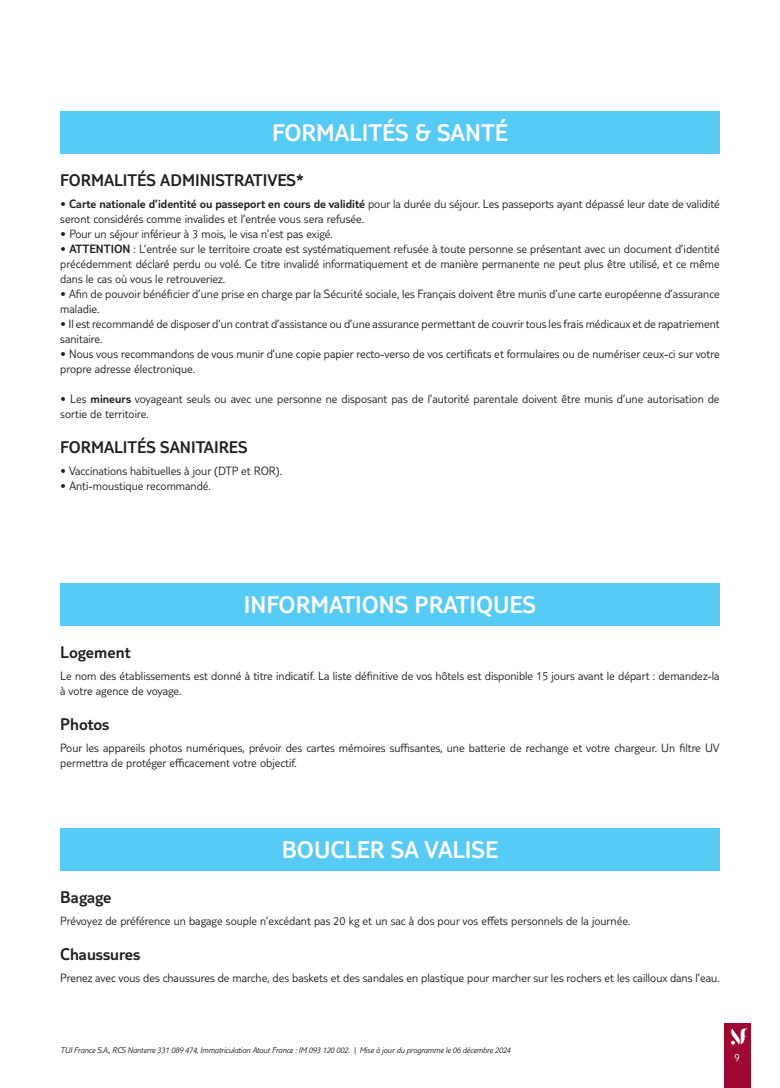
<style>
.page{position:relative;width:780px;height:1088px;background:#fff}
.page>*{position:absolute;margin:0;border:0;box-sizing:border-box;transform-origin:0 0}
.t1{font:300 25px "TUI Type";color:#fff}
.t2{font:300 17.5px "TUI Type";color:#231f20}
.t3{font:300 12.5px/15px "TUI Type";color:#231f20}
.t4{font:300 11.25px "TUI Type";color:#fff}
.t5{font:italic 300 8.75px "TUI Type";letter-spacing:-.02em;color:#231f20}
.s1{font-style:inherit}
</style>
<div class="page">
<div style="left:724px;top:1023px;width:26px;height:65px;background:#9e0832"></div>
<svg style="left:731px;top:1028px;width:17px;height:16px"></svg>
<div style="left:60px;top:111px;width:659px;height:43px;background:#56cbf5"></div>
<div style="left:60px;top:583px;width:659px;height:42px;background:#56cbf5"></div>
<div style="left:60px;top:828px;width:659px;height:42px;background:#56cbf5"></div>
<h1 class="t1" style="left:272px;top:118px;width:237px">FORMALITÉS &amp; SANTÉ</h1>
<h2 class="t2" style="left:60px;top:170px;width:245px">FORMALITÉS ADMINISTRATIVES*</h2>
<p class="t3" style="left:60px;top:196px;width:661px">• <span class="s1">Carte nationale d’identité ou passeport en cours de validité</span> pour la durée du séjour. Les passeports ayant dépassé leur date de validité seront considérés comme invalides et l’entrée vous sera refusée.</p>
<p class="t3" style="left:60px;top:226px;width:274px">• Pour un séjour inférieur à 3 mois, le visa n’est pas exigé.</p>
<p class="t3" style="left:60px;top:241px;width:661px;text-align:justify">• <span class="s1">ATTENTION</span> : L’entrée sur le territoire croate est systématiquement refusée à toute personne se présentant avec un document d’identité précédemment déclaré perdu ou volé. Ce titre invalidé informatiquement et de manière permanente ne peut plus être utilisé, et ce même dans le cas où vous le retrouveriez.</p>
<p class="t3" style="left:60px;top:286px;width:661px">• Afin de pouvoir bénéficier d’une prise en charge par la Sécurité sociale, les Français doivent être munis d’une carte européenne d’assurance maladie.</p>
<p class="t3" style="left:60px;top:316px;width:661px">• Il est recommandé de disposer d’un contrat d’assistance ou d’une assurance permettant de couvrir tous les frais médicaux et de rapatriement sanitaire.</p>
<p class="t3" style="left:60px;top:346px;width:661px">• Nous vous recommandons de vous munir d’une copie papier recto-verso de vos certificats et formulaires ou de numériser ceux-ci sur votre propre adresse électronique.</p>
<p class="t3" style="left:60px;top:391px;width:660px">• Les <span class="s1">mineurs</span> voyageant seuls ou avec une personne ne disposant pas de l’autorité parentale doivent être munis d’une autorisation de sortie de territoire.</p>
<h2 class="t2" style="left:60px;top:437px;width:189px">FORMALITÉS SANITAIRES</h2>
<p class="t3" style="left:60px;top:463px;width:223px">• Vaccinations habituelles à jour (DTP et ROR).</p>
<p class="t3" style="left:60px;top:478px;width:152px">• Anti-moustique recommandé.</p>
<h1 class="t1" style="left:244px;top:590px;width:294px">INFORMATIONS PRATIQUES</h1>
<h2 class="t2" style="left:60px;top:642px;width:72px">Logement</h2>
<p class="t3" style="left:60px;top:668px;width:661px">Le nom des établissements est donné à titre indicatif. La liste définitive de vos hôtels est disponible 15 jours avant le départ : demandez-la à votre agence de voyage.</p>
<h2 class="t2" style="left:60px;top:714px;width:51px">Photos</h2>
<p class="t3" style="left:60px;top:740px;width:661px">Pour les appareils photos numériques, prévoir des cartes mémoires suffisantes, une batterie de rechange et votre chargeur. Un filtre UV permettra de protéger efficacement votre objectif.</p>
<h1 class="t1" style="left:282px;top:835px;width:218px">BOUCLER SA VALISE</h1>
<h2 class="t2" style="left:60px;top:887px;width:53px">Bagage</h2>
<p class="t3" style="left:60px;top:913px;width:571px">Prévoyez de préférence un bagage souple n’excédant pas 20 kg et un sac à dos pour vos effets personnels de la journée.</p>
<h2 class="t2" style="left:60px;top:944px;width:82px">Chaussures</h2>
<p class="t3" style="left:60px;top:970px;width:661px">Prenez avec vous des chaussures de marche, des baskets et des sandales en plastique pour marcher sur les rochers et les cailloux dans l’eau.</p>
<p class="t5" style="left:60px;top:1045px;width:452px">TUI France S.A., RCS Nanterre 331 089 474, Immatriculation Atout France : IM 093 120 002. | Mise à jour du programme le 06 décembre 2024</p>
<p class="t4" style="left:734px;top:1050px;width:7px">9</p>
</div>
